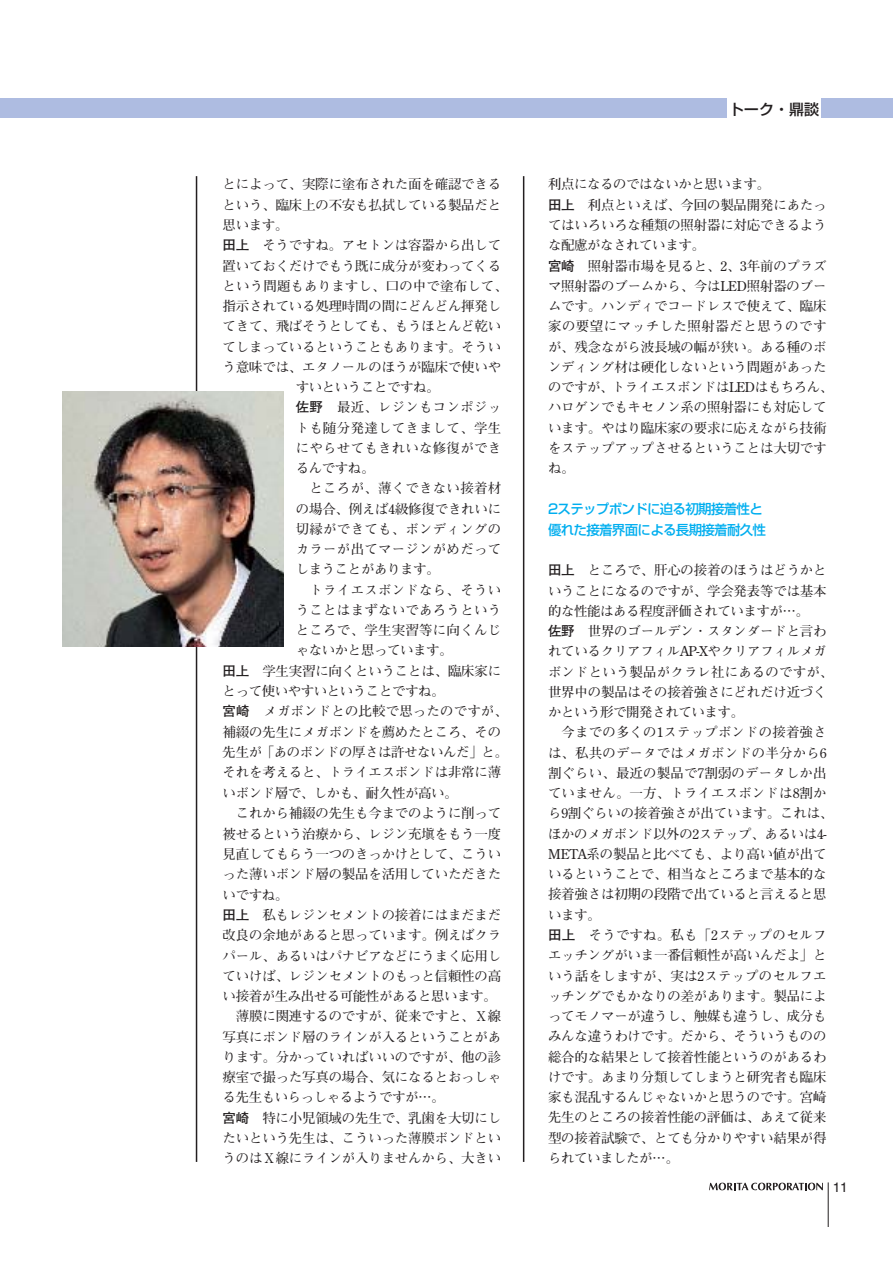
<style>
.page{position:relative;width:893px;height:1263px;background:#fff}
.page>*{position:absolute;margin:0;border:0;box-sizing:border-box;transform-origin:0 0}
.t1{font:15px "Shin Go Medium 90 msp RKSJ H";color:#231f20}
.t2{font:13.5px/20.2px "Futo Min A101 Bold 90 msp RKSJ H";letter-spacing:-.02em;color:#231f20}
.t3{font:13.5px "Futo Min A101 Bold 90 msp RKSJ H";letter-spacing:.015em;color:#231f20}
.t4{font:13.5px "Futo Min A101 Bold 90 msp RKSJ H";letter-spacing:.005em;color:#231f20}
.t5{font:13.5px/20.2px "Shin Go Medium 90 msp RKSJ H";letter-spacing:-.055em;color:#00aeef}
.t6{font:13.5px "Helvetica";color:#231f20}
.s1{font-family:"Futo Go B101 Bold 90 msp RKSJ H"}
.s2{font-family:"Biblos Gaiji Ftm F8"}
</style>
<div class="page">
<svg style="left:709px;top:1183px;width:114px;height:7px"></svg>
<hr style="left:196px;top:176px;width:1px;height:986px;background:#231f20">
<div style="left:0;top:99px;width:893px;height:19px;background:#aebce1"></div>
<hr style="left:523px;top:176px;width:1px;height:986px;background:#231f20">
<hr style="left:828px;top:1182px;width:1px;height:44px;background:#231f20">
<img style="left:63px;top:391px;width:221px;height:255px">
<div style="left:728px;top:97px;width:93px;height:26px;background:#fff"></div>
<p class="t2" style="left:223px;top:176px;width:280px">とによって、実際に塗布された面を確認できる</p>
<p class="t2" style="left:223px;top:196px;width:280px">という、臨床上の不安も払拭している製品だと</p>
<p class="t2" style="left:223px;top:216px;width:67px">思います。</p>
<p class="t2" style="left:223px;top:237px;width:280px"><span class="s1">田上</span> そうですね。アセトンは容器から出して</p>
<p class="t2" style="left:223px;top:257px;width:280px">置いておくだけでもう既に成分が変わってくる</p>
<p class="t4" style="left:223px;top:281px;width:287px">という問題もありますし、口の中で塗布して、</p>
<p class="t2" style="left:223px;top:298px;width:280px">指示されている処理時間の間にどんどん揮発し</p>
<p class="t2" style="left:223px;top:318px;width:280px">てきて、飛ばそうとしても、もうほとんど乾い</p>
<p class="t2" style="left:223px;top:338px;width:280px">てしまっているということもあります。そうい</p>
<p class="t2" style="left:223px;top:358px;width:280px">う意味では、エタノールのほうが臨床で使いや</p>
<p class="t2" style="left:296px;top:379px;width:145px">すいということですね。</p>
<p class="t3" style="left:296px;top:402px;width:207px"><span class="s1">佐野</span> 最近、レジンもコンポジッ</p>
<p class="t3" style="left:296px;top:423px;width:207px">トも随分発達してきまして、学生</p>
<p class="t3" style="left:296px;top:443px;width:207px">にやらせてもきれいな修復ができ</p>
<p class="t2" style="left:296px;top:460px;width:80px">るんですね。</p>
<p class="t3" style="left:310px;top:483px;width:193px">ところが、薄くできない接着材</p>
<p class="t2" style="left:296px;top:500px;width:207px">の場合、例えば4級修復できれいに</p>
<p class="t3" style="left:296px;top:524px;width:207px">切縁ができても、ボンディングの</p>
<p class="t3" style="left:296px;top:544px;width:207px">カラーが出てマージンがめだって</p>
<p class="t2" style="left:296px;top:561px;width:145px">しまうことがあります。</p>
<p class="t3" style="left:310px;top:585px;width:193px">トライエスボンドなら、そうい</p>
<p class="t3" style="left:296px;top:605px;width:207px">うことはまずないであろうという</p>
<p class="t3" style="left:296px;top:625px;width:207px">ところで、学生実習等に向くんじ</p>
<p class="t2" style="left:296px;top:642px;width:158px">ゃないかと思っています。</p>
<p class="t2" style="left:223px;top:662px;width:280px"><span class="s1">田上</span> 学生実習に向くということは、臨床家に</p>
<p class="t2" style="left:223px;top:683px;width:223px">とって使いやすいということですね。</p>
<p class="t4" style="left:223px;top:706px;width:287px"><span class="s1">宮崎</span> メガボンドとの比較で思ったのですが、</p>
<p class="t2" style="left:223px;top:724px;width:280px">補綴の先生にメガボンドを薦めたところ、その</p>
<p class="t2" style="left:223px;top:744px;width:287px">先生が「あのボンドの厚さは許せないんだ」と。</p>
<p class="t2" style="left:223px;top:764px;width:280px">それを考えると、トライエスボンドは非常に薄</p>
<p class="t2" style="left:223px;top:784px;width:236px">いボンド層で、しかも、耐久性が高い。</p>
<p class="t2" style="left:236px;top:805px;width:267px">これから補綴の先生も今までのように削って</p>
<p class="t2" style="left:223px;top:826px;width:280px">被せるという治療から、レジン充<span class="s2">-</span>をもう一度</p>
<p class="t2" style="left:223px;top:846px;width:280px">見直してもらう一つのきっかけとして、こうい</p>
<p class="t2" style="left:223px;top:866px;width:280px">った薄いボンド層の製品を活用していただきた</p>
<p class="t2" style="left:223px;top:886px;width:67px">いですね。</p>
<p class="t2" style="left:223px;top:907px;width:280px"><span class="s1">田上</span> 私もレジンセメントの接着にはまだまだ</p>
<p class="t2" style="left:223px;top:927px;width:280px">改良の余地があると思っています。例えばクラ</p>
<p class="t2" style="left:223px;top:947px;width:280px">パール、あるいはパナビアなどにうまく応用し</p>
<p class="t2" style="left:223px;top:967px;width:280px">ていけば、レジンセメントのもっと信頼性の高</p>
<p class="t2" style="left:223px;top:988px;width:276px">い接着が生み出せる可能性があると思います。</p>
<p class="t2" style="left:236px;top:1008px;width:267px">薄膜に関連するのですが、従来ですと、Ｘ線</p>
<p class="t2" style="left:223px;top:1028px;width:280px">写真にボンド層のラインが入るということがあ</p>
<p class="t2" style="left:223px;top:1048px;width:280px">ります。分かっていればいいのですが、他の診</p>
<p class="t2" style="left:223px;top:1069px;width:280px">療室で撮った写真の場合、気になるとおっしゃ</p>
<p class="t2" style="left:223px;top:1089px;width:223px">る先生もいらっしゃるようですが…。</p>
<p class="t2" style="left:223px;top:1109px;width:280px"><span class="s1">宮崎</span> 特に小児領域の先生で、乳歯を大切にし</p>
<p class="t2" style="left:223px;top:1130px;width:280px">たいという先生は、こういった薄膜ボンドとい</p>
<p class="t2" style="left:223px;top:1150px;width:280px">うのはＸ線にラインが入りませんから、大きい</p>
<p class="t1" style="left:729px;top:103px;width:91px">トーク・鼎談</p>
<p class="t2" style="left:548px;top:176px;width:287px">利点になるのではないかと思います。<br><span class="s1">田上</span> 利点といえば、今回の製品開発にあたってはいろいろな種類の照射器に対応できるような配慮がなされています。<br><span class="s1">宮崎</span> 照射器市場を見ると、2、3年前のプラズマ照射器のブームから、今はLED照射器のブームです。ハンディでコードレスで使えて、臨床家の要望にマッチした照射器だと思うのですが、残念ながら波長域の幅が狭い。ある種のボンディング材は硬化しないという問題があったのですが、トライエスボンドはLEDはもちろん、ハロゲンでもキセノン系の照射器にも対応しています。やはり臨床家の要求に応えながら技術をステップアップさせるということは大切ですね。</p>
<p class="t5" style="left:548px;top:501px;width:220px">2ステップボンドに迫る初期接着性と優れた接着界面による長期接着耐久性</p>
<p class="t2" style="left:548px;top:562px;width:287px"><span class="s1">田上</span> ところで、肝心の接着のほうはどうかということになるのですが、学会発表等では基本的な性能はある程度評価されていますが…。<br><span class="s1">佐野</span> 世界のゴールデン・スタンダードと言われているクリアフィルAP-Xやクリアフィルメガボンドという製品がクラレ社にあるのですが、世界中の製品はその接着強さにどれだけ近づくかという形で開発されています。</p>
<p class="t2" style="left:548px;top:724px;width:287px;text-indent:14px">今までの多くの1ステップボンドの接着強さは、私共のデータではメガボンドの半分から6割ぐらい、最近の製品で7割弱のデータしか出ていません。一方、トライエスボンドは8割から9割ぐらいの接着強さが出ています。これは、ほかのメガボンド以外の2ステップ、あるいは4-<br>META系の製品と比べても、より高い値が出ているということで、相当なところまで基本的な接着強さは初期の段階で出ていると言えると思います。<br><span class="s1">田上</span> そうですね。私も「2ステップのセルフエッチングがいま一番信頼性が高いんだよ」という話をしますが、実は2ステップのセルフエッチングでもかなりの差があります。製品によってモノマーが違うし、触媒も違うし、成分もみんな違うわけです。だから、そういうものの総合的な結果として接着性能というのがあるわけです。あまり分類してしまうと研究者も臨床家も混乱するんじゃないかと思うのです。宮崎先生のところの接着性能の評価は、あえて従来型の接着試験で、とても分かりやすい結果が得られていましたが…。</p>
<p class="t6" style="left:833px;top:1182px;width:17px">11</p>
</div>
